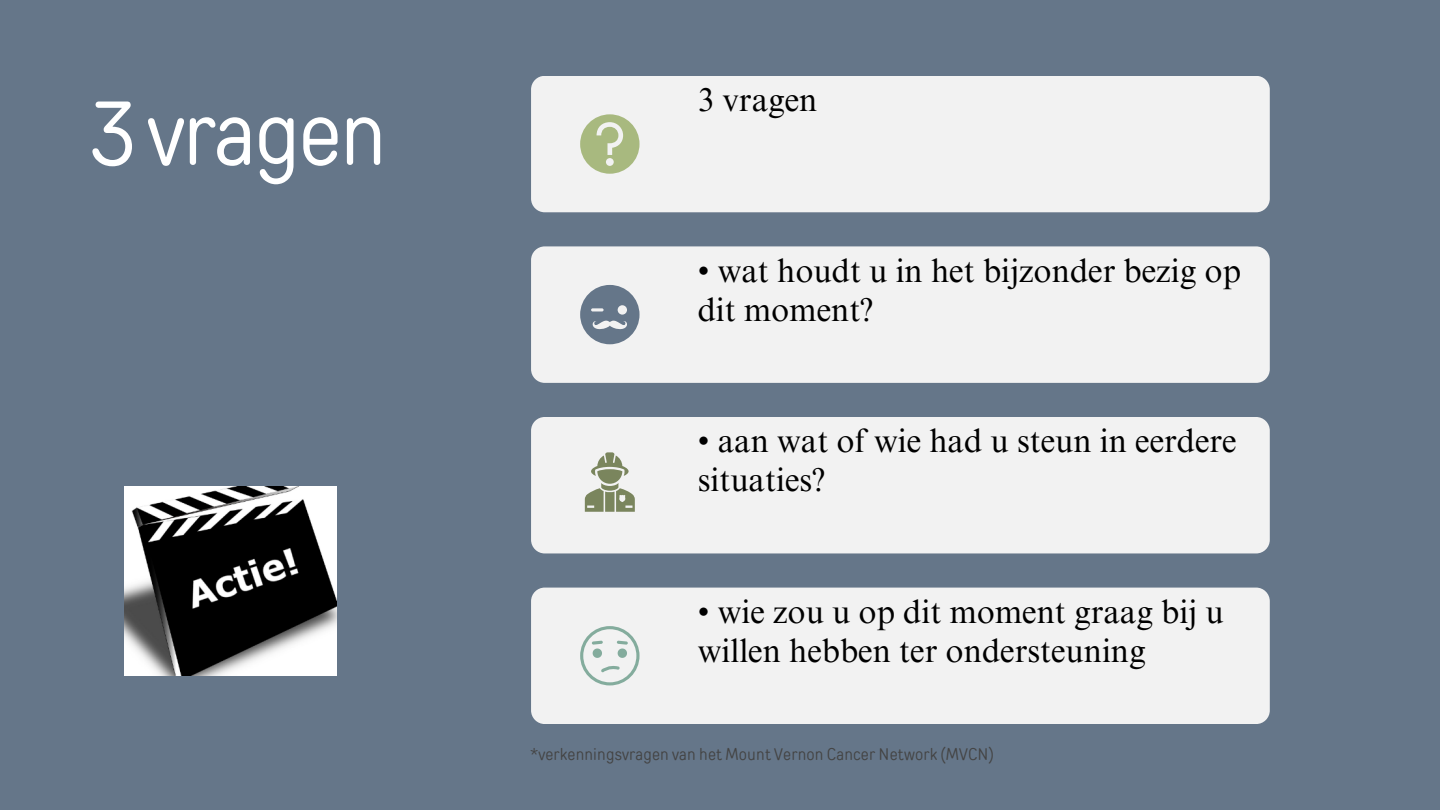
<style>
.page{position:relative;width:1440px;height:810px;background:#657689}
.page>*{position:absolute;margin:0;border:0;box-sizing:border-box;transform-origin:0 0}
.t1{font:90px "TT Rounds Condensed";letter-spacing:-.025em;color:#fff}
.t2{font:33px/39px "Times NRMT Pro";color:#000}
.t3{font:16.5px "TT Rounds Condensed";letter-spacing:.01em;color:#444}
</style>
<div class="page">
<div style="left:531px;top:76px;width:739px;height:136px;background:#f2f2f2;border-radius:14px"></div>
<svg style="left:580px;top:114px;width:60px;height:60px"></svg>
<div style="left:531px;top:246px;width:739px;height:137px;background:#f2f2f2;border-radius:14px"></div>
<svg style="left:580px;top:285px;width:60px;height:59px"></svg>
<div style="left:531px;top:417px;width:739px;height:136px;background:#f2f2f2;border-radius:14px"></div>
<svg style="left:585px;top:452px;width:50px;height:60px"></svg>
<div style="left:531px;top:588px;width:739px;height:136px;background:#f2f2f2;border-radius:14px"></div>
<svg style="left:580px;top:626px;width:60px;height:59px"></svg>
<img style="left:125px;top:486px;width:212px;height:189px">
<p class="t1" style="left:91px;top:79px;width:298px">3 vragen</p>
<h2 class="t2" style="left:698px;top:84px;width:121px">3 vragen</h2>
<h1 class="t2" style="left:698px;top:255px;width:545px">• wat houdt u in het bijzonder bezig op dit moment?</h1>
<p class="t2" style="left:698px;top:426px;width:541px">• aan wat of wie had u steun in eerdere situaties?</p>
<p class="t2" style="left:698px;top:596px;width:527px">• wie zou u op dit moment graag bij u willen hebben ter ondersteuning</p>
<h2 class="t3" style="left:531px;top:744px;width:465px">*verkenningsvragen van het Mount Vernon Cancer Network (MVCN)</h2>
</div>
